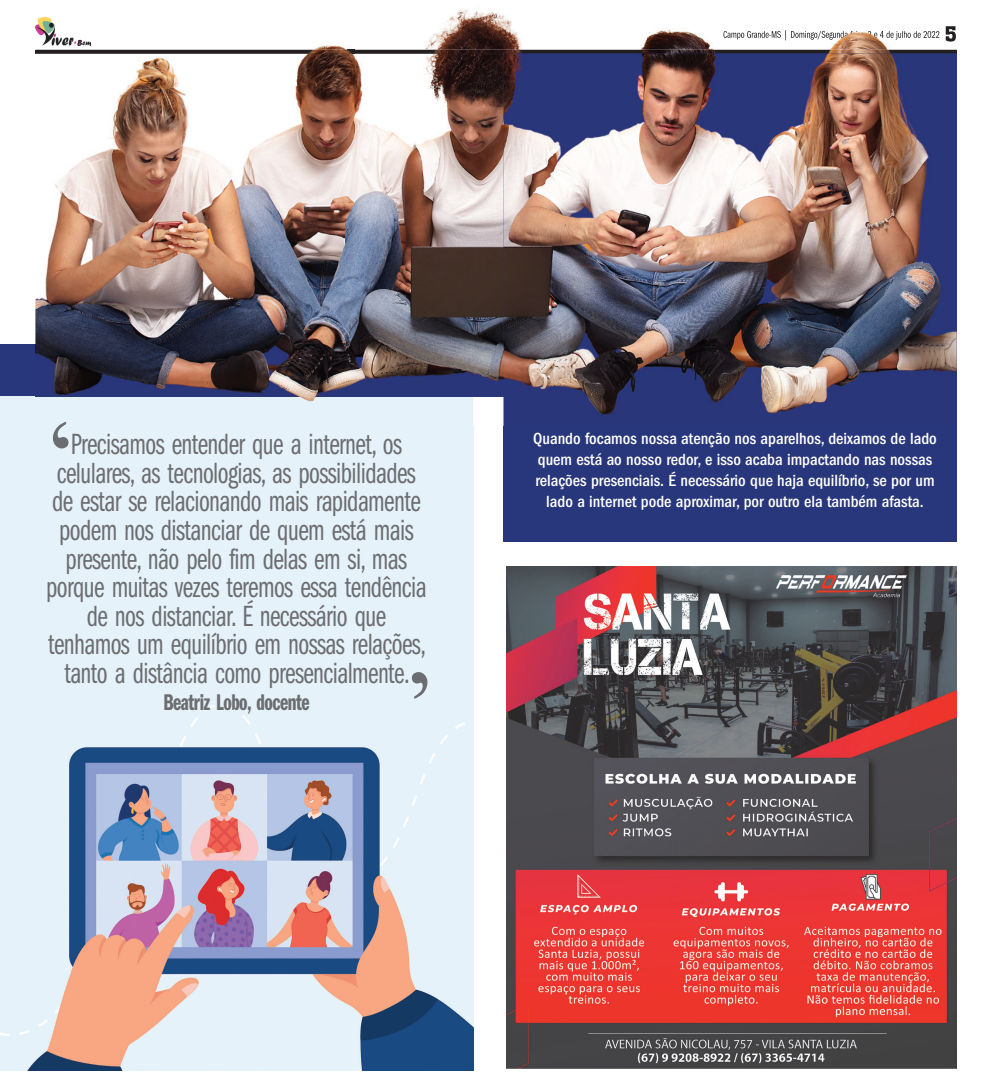
<style>
.page{position:relative;width:993px;height:1088px;background:#fff}
.page>*{position:absolute;margin:0;border:0;box-sizing:border-box;transform-origin:0 0}
.t1{font:30.25px/28.6px "Franklin Gothic Book Cmpr";letter-spacing:-.02em;color:#6c6d70;text-align:center;scale:.91 1}
.t2{font:23.5px "Franklin Gothic Demi Cmpr";letter-spacing:-.02em;color:#6c6d70;scale:.91 1}
.t3{font:500 condensed 16.75px/20.9px "Franklin Gothic";color:#fff;text-align:center}
</style>
<div class="page">
<div style="left:0;top:396px;width:473px;height:674px;background:#e5f2fa"></div>
<img style="left:0;top:679px;width:473px;height:391px">
<svg style="left:411px;top:672px;width:16px;height:27px"></svg>
<div style="left:0;top:345px;width:956px;height:51px;background:#28367b"></div>
<div style="left:503px;top:54px;width:453px;height:488px;background:#28367b"></div>
<img style="left:35px;top:8px;width:482px;height:337px">
<img style="left:517px;top:26px;width:439px;height:24px">
<img style="left:35px;top:50px;width:312px;height:4px">
<img style="left:354px;top:50px;width:602px;height:4px">
<svg style="left:347px;top:50px;width:7px;height:4px"></svg>
<img style="left:945px;top:26px;width:10px;height:16px">
<img style="left:723px;top:30px;width:216px;height:10px">
<img style="left:35px;top:18px;width:56px;height:28px">
<img style="left:35px;top:345px;width:468px;height:52px">
<img style="left:35px;top:396px;width:438px;height:26px">
<svg style="left:53px;top:422px;width:15px;height:26px"></svg>
<img style="left:503px;top:54px;width:453px;height:372px">
<img style="left:506px;top:567px;width:450px;height:502px">
<p class="t1" style="left:46px;top:430px;width:419px">Precisamos entender que a internet, os celulares, as tecnologias, as possibilidades de estar se relacionando mais rapidamente podem nos distanciar de quem está mais presente, não pelo fim delas em si, mas porque muitas vezes teremos essa tendência de nos distanciar. É necessário que tenhamos um equilíbrio em nossas relações, tanto a distância como presencialmente.</p>
<p class="t2" style="left:163px;top:689px;width:162px">Beatriz Lobo, docente</p>
<p class="t3" style="left:533px;top:428px;width:405px">Quando focamos nossa atenção nos aparelhos, deixamos de lado quem está ao nosso redor, e isso acaba impactando nas nossas relações presenciais. É necessário que haja equilíbrio, se por um lado a internet pode aproximar, por outro ela também afasta.</p>
</div>
